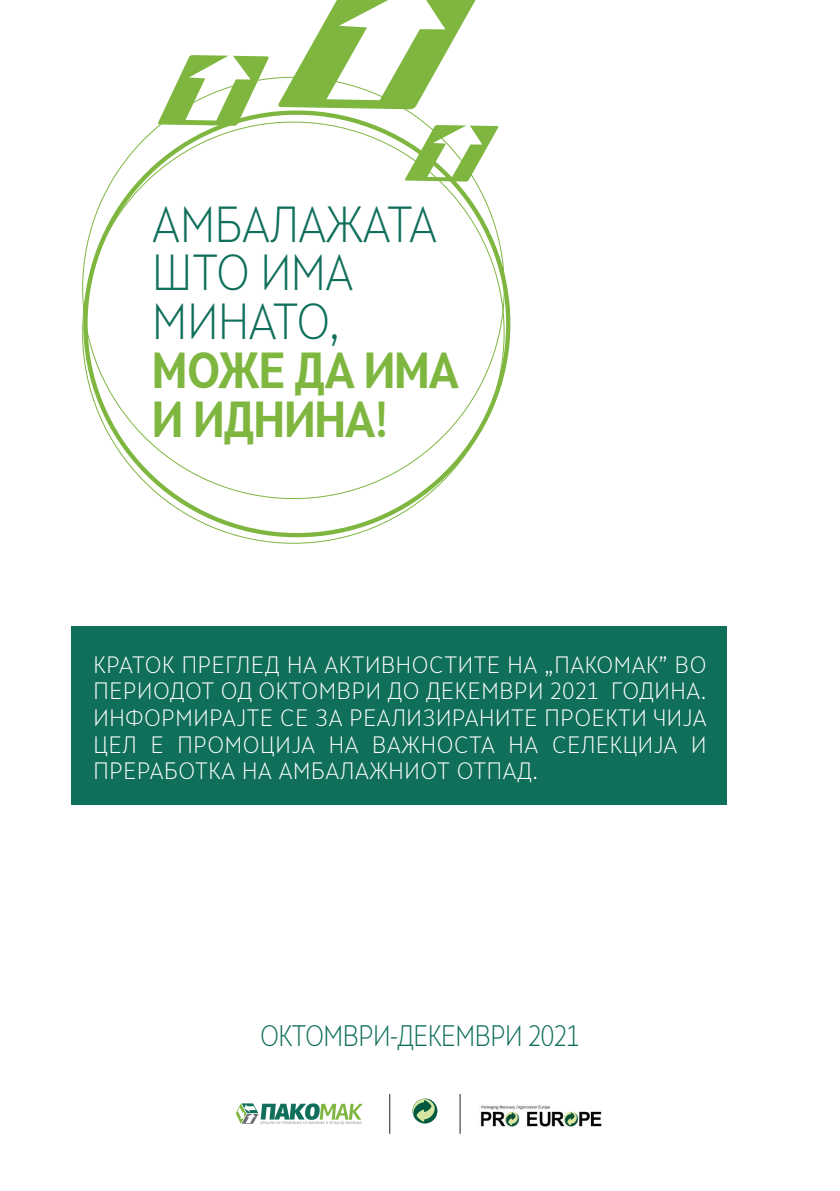
<style>
.page{position:relative;width:840px;height:1191px;background:#fff}
.page>*{position:absolute;margin:0;border:0;box-sizing:border-box;transform-origin:0 0}
.t1{font:300 47.4px/48.8px "Skola Sans Cn";letter-spacing:-.01em;color:#106f5b;scale:1.04 1}
.t2{font:700 47.4px/48.8px "Skola Sans Cn";letter-spacing:-.01em;color:#7fb640;scale:1.04 1}
.t3{font:300 27.8px "Skola Sans Cn";letter-spacing:-.02em;color:#106f5b}
.t4{font:300 22.2px/26.6px "Skola Sans Cn";letter-spacing:.025em;color:#fff;text-align:justify;scale:1.1 1}
</style>
<div class="page">
<div style="left:71px;top:626px;width:655px;height:179px;background:#106f5b"></div>
<svg style="left:412px;top:1098px;width:25px;height:25px"></svg>
<hr style="left:459px;top:1094px;width:1px;height:39px;background:#231f20">
<hr style="left:389px;top:1094px;width:1px;height:39px;background:#231f20">
<img style="left:480px;top:1105px;width:122px;height:22px">
<svg style="left:236px;top:1103px;width:126px;height:21px"></svg>
<svg style="left:185px;top:0;width:291px;height:65px"></svg>
<svg style="left:179px;top:510px;width:229px;height:34px"></svg>
<svg style="left:82px;top:65px;width:429px;height:445px"></svg>
<h1 class="t1" style="left:153px;top:199px;width:274px">АМБАЛАЖАТА<br>ШТО ИМА<br>МИНАТО,</h1>
<h1 class="t2" style="left:153px;top:345px;width:295px">МОЖЕ ДА ИМА<br>И ИДНИНА!</h1>
<p class="t4" style="left:94px;top:651px;width:558px">КРАТОК ПРЕГЛЕД НА АКТИВНОСТИТЕ НА „ПАКОМАК” ВО ПЕРИОДОТ ОД ОКТОМВРИ ДО ДЕКЕМВРИ 2021 ГОДИНА.<br>ИНФОРМИРАЈТЕ СЕ ЗА РЕАЛИЗИРАНИТЕ ПРОЕКТИ ЧИЈА ЦЕЛ Е ПРОМОЦИЈА НА ВАЖНОСТА НА СЕЛЕКЦИЈА И ПРЕРАБОТКА НА АМБАЛАЖНИОТ ОТПАД.</p>
<p class="t3" style="left:260px;top:1019px;width:321px">ОКТОМВРИ-ДЕКЕМВРИ 2021</p>
</div>
